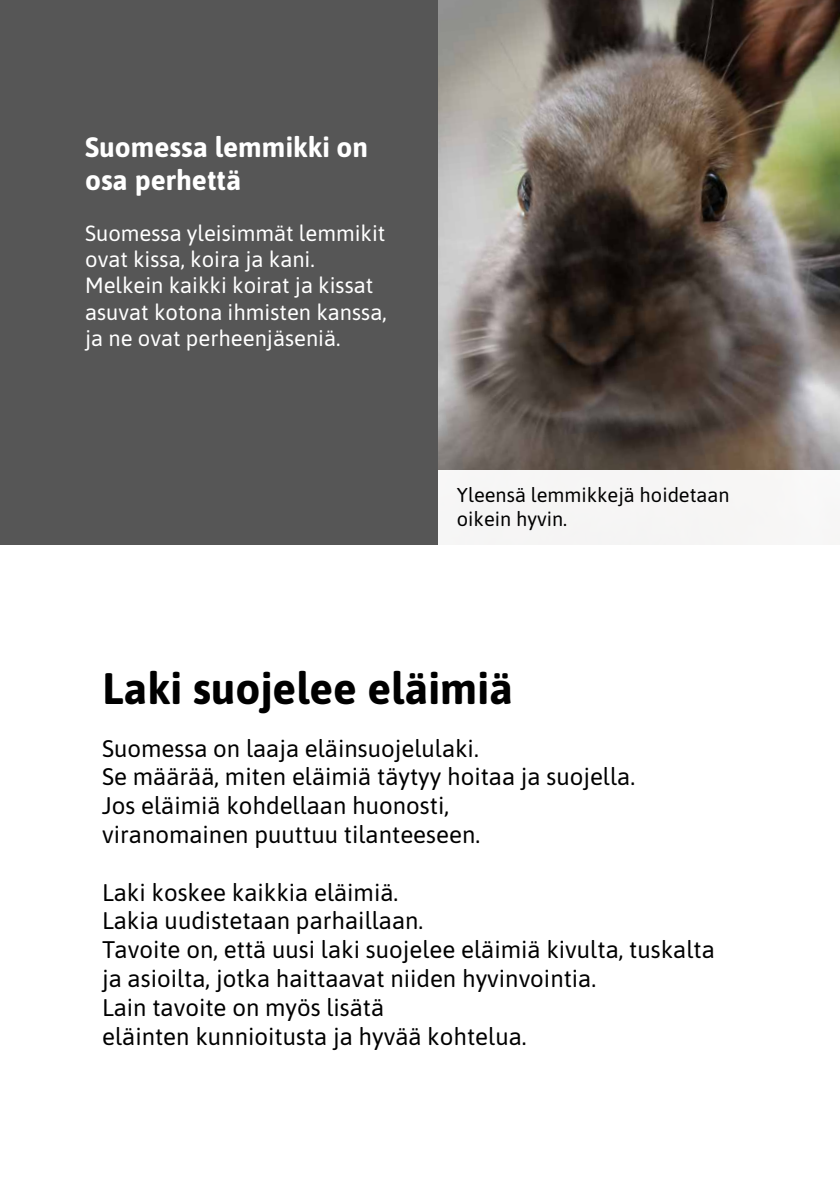
<style>
.page{position:relative;width:840px;height:1191px;background:#fff}
.page>*{position:absolute;margin:0;border:0;box-sizing:border-box;transform-origin:0 0}
.t1{font:700 44px "Asap";color:#000}
.t2{font:700 28px/33.6px "Asap";color:#fff}
.t3{font:24px/28.8px "Asap";color:#000}
.t4{font:22px/26.4px "Asap";color:#fff}
.t5{font:20px/24px "Asap";color:#000}
</style>
<div class="page">
<div style="left:0;top:0;width:438px;height:544px;background:#565656"></div>
<img style="left:438px;top:0;width:401px;height:470px">
<div style="left:438px;top:470px;width:401px;height:103px;background:#f6f6f5"></div>
<p class="t2" style="left:85px;top:129px;width:284px">Suomessa lemmikki on osa perhettä</p>
<p class="t4" style="left:85px;top:218px;width:303px">Suomessa yleisimmät lemmikit ovat kissa, koira ja kani.<br>Melkein kaikki koirat ja kissat asuvat kotona ihmisten kanssa, ja ne ovat perheenjäseniä.</p>
<p class="t5" style="left:456px;top:482px;width:274px">Yleensä lemmikkejä hoidetaan oikein hyvin.</p>
<h1 class="t1" style="left:102px;top:657px;width:412px">Laki suojelee eläimiä</h1>
<p class="t3" style="left:102px;top:732px;width:534px">Suomessa on laaja eläinsuojelulaki.<br>Se määrää, miten eläimiä täytyy hoitaa ja suojella.<br>Jos eläimiä kohdellaan huonosti,<br>viranomainen puuttuu tilanteeseen.</p>
<p class="t3" style="left:102px;top:876px;width:614px">Laki koskee kaikkia eläimiä.<br>Lakia uudistetaan parhaillaan.<br>Tavoite on, että uusi laki suojelee eläimiä kivulta, tuskalta ja asioilta, jotka haittaavat niiden hyvinvointia.<br>Lain tavoite on myös lisätä<br>eläinten kunnioitusta ja hyvää kohtelua.</p>
</div>
